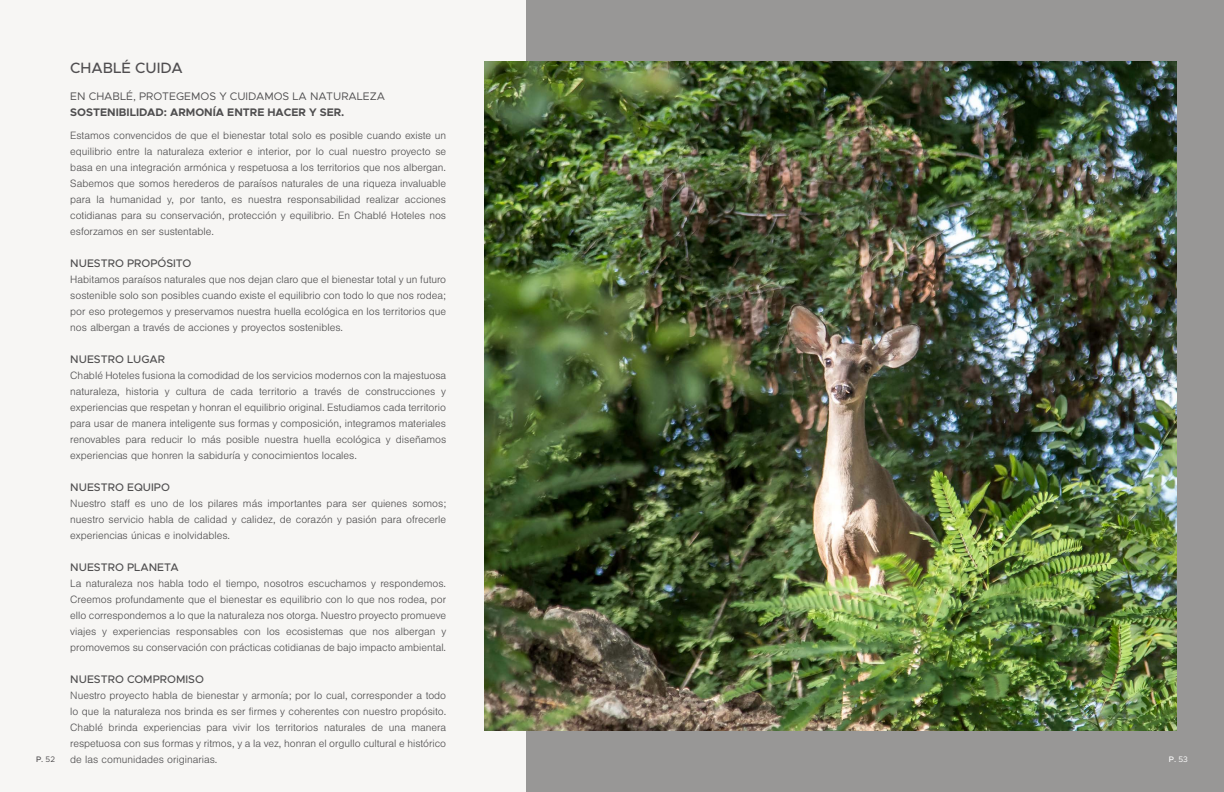
<style>
.page{position:relative;width:1224px;height:792px;background:#f7f6f4}
.page>*{position:absolute;margin:0;border:0;box-sizing:border-box;transform-origin:0 0}
.t1{font:500 15px "Metropolis";color:#504e50}
.t2{font:300 11px/16px "Nimbus San";color:#4f4e4f;text-align:justify}
.t3{font:500 11px "Metropolis";color:#4f4e4f}
.t4{font:11px "Metropolis";color:#4f4e4f}
.t5{font:700 11px "Metropolis";color:#4f4e4f}
.t6{font:500 8px "Metropolis";color:#504e50}
.t7{font:500 8px "Metropolis";color:#fff}
.s1{font-weight:400}
</style>
<div class="page">
<div style="left:526px;top:0;width:698px;height:792px;background:#989796"></div>
<img style="left:484px;top:61px;width:692px;height:670px">
<p class="t6" style="left:36px;top:755px;width:21px">P. <span class="s1">52</span></p>
<h1 class="t1" style="left:70px;top:59px;width:114px">CHABLÉ CUIDA</h1>
<p class="t4" style="left:70px;top:89px;width:316px">EN CHABLÉ, PROTEGEMOS Y CUIDAMOS LA NATURALEZA</p>
<p class="t5" style="left:70px;top:105px;width:276px">SOSTENIBILIDAD: ARMONÍA ENTRE HACER Y SER.</p>
<p class="t2" style="left:70px;top:127px;width:377px">Estamos convencidos de que el bienestar total solo es posible cuando existe un equilibrio entre la naturaleza exterior e interior, por lo cual nuestro proyecto se basa en una integración armónica y respetuosa a los territorios que nos albergan.<br>Sabemos que somos herederos de paraísos naturales de una riqueza invaluable para la humanidad y, por tanto, es nuestra responsabilidad realizar acciones cotidianas para su conservación, protección y equilibrio. En Chablé Hoteles nos esforzamos en ser sustentable.</p>
<p class="t3" style="left:70px;top:256px;width:123px">NUESTRO PROPÓSITO</p>
<p class="t2" style="left:70px;top:271px;width:377px">Habitamos paraísos naturales que nos dejan claro que el bienestar total y un futuro sostenible solo son posibles cuando existe el equilibrio con todo lo que nos rodea; por eso protegemos y preservamos nuestra huella ecológica en los territorios que nos albergan a través de acciones y proyectos sostenibles.</p>
<p class="t3" style="left:70px;top:352px;width:96px">NUESTRO LUGAR</p>
<p class="t2" style="left:70px;top:367px;width:377px">Chablé Hoteles fusiona la comodidad de los servicios modernos con la majestuosa naturaleza, historia y cultura de cada territorio a través de construcciones y experiencias que respetan y honran el equilibrio original. Estudiamos cada territorio para usar de manera inteligente sus formas y composición, integramos materiales renovables para reducir lo más posible nuestra huella ecológica y diseñamos experiencias que honren la sabiduría y conocimientos locales.</p>
<p class="t3" style="left:70px;top:480px;width:101px">NUESTRO EQUIPO</p>
<p class="t2" style="left:70px;top:495px;width:377px">Nuestro staff es uno de los pilares más importantes para ser quienes somos; nuestro servicio habla de calidad y calidez, de corazón y pasión para ofrecerle experiencias únicas e inolvidables.</p>
<p class="t3" style="left:70px;top:560px;width:110px">NUESTRO PLANETA</p>
<p class="t2" style="left:70px;top:575px;width:377px">La naturaleza nos habla todo el tiempo, nosotros escuchamos y respondemos.<br>Creemos profundamente que el bienestar es equilibrio con lo que nos rodea, por ello correspondemos a lo que la naturaleza nos otorga. Nuestro proyecto promueve viajes y experiencias responsables con los ecosistemas que nos albergan y promovemos su conservación con prácticas cotidianas de bajo impacto ambiental.</p>
<p class="t3" style="left:70px;top:672px;width:135px">NUESTRO COMPROMISO</p>
<p class="t2" style="left:70px;top:687px;width:377px">Nuestro proyecto habla de bienestar y armonía; por lo cual, corresponder a todo lo que la naturaleza nos brinda es ser firmes y coherentes con nuestro propósito.<br>Chablé brinda experiencias para vivir los territorios naturales de una manera respetuosa con sus formas y ritmos, y a la vez, honran el orgullo cultural e histórico de las comunidades originarias.</p>
<p class="t7" style="left:1169px;top:755px;width:21px">P. <span class="s1">53</span></p>
</div>
